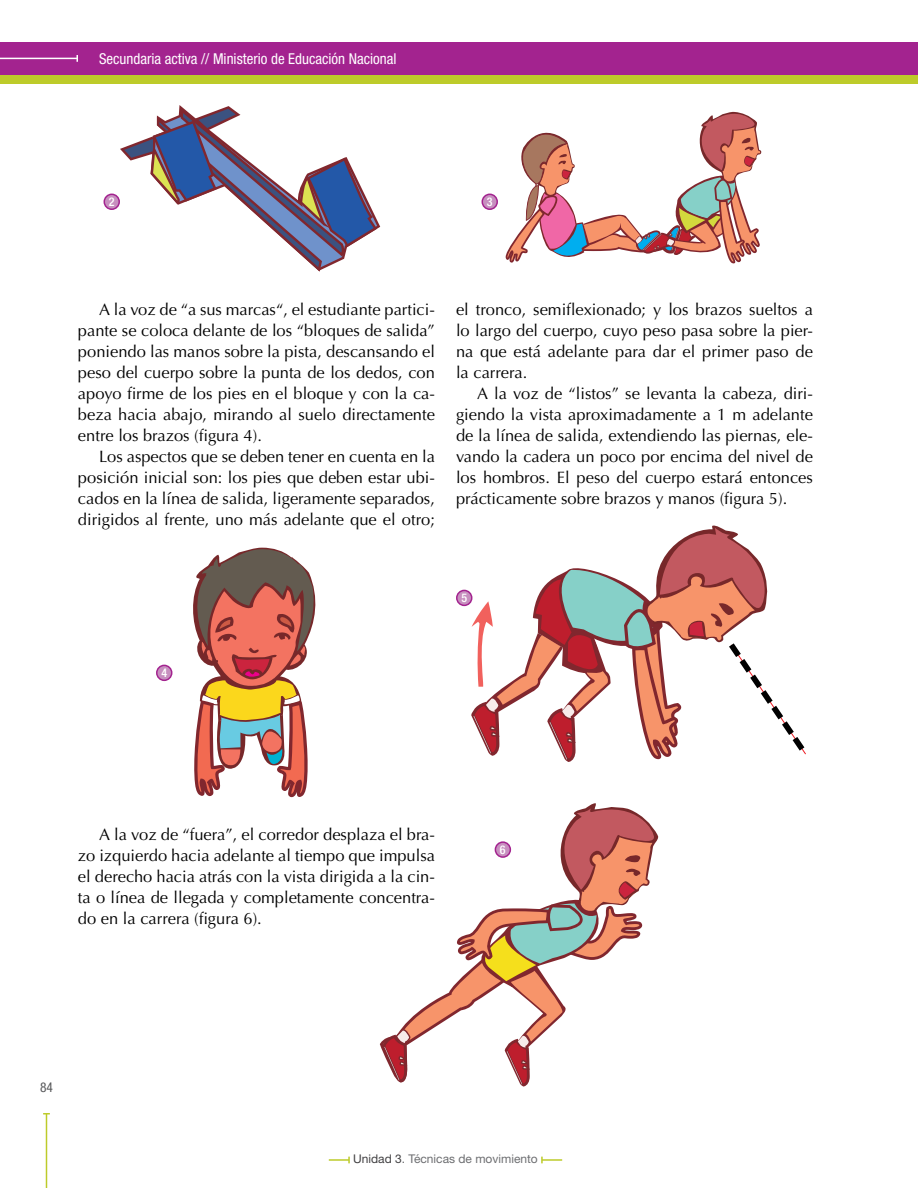
<style>
.page{position:relative;width:918px;height:1188px;background:#fff}
.page>*{position:absolute;margin:0;border:0;box-sizing:border-box;transform-origin:0 0}
.t1{font:16.5px/21px "Optima LT Std";color:#000;text-align:justify}
.t2{font:condensed 15px "Helvetica Neue LT Std";color:#fff}
.t3{font:condensed 13.5px "Helvetica Neue LT Std";color:#58595b}
.t4{font:12px "Helvetica Neue LT Std";color:#6d6e71}
.t5{font:500 condensed 12px "Helvetica Neue LT Std";color:#fff}
.s1{color:#414042}
</style>
<div class="page">
<hr style="left:46px;top:1114px;width:1px;height:74px;background:#bdcb2a">
<div style="left:0;top:72px;width:918px;height:12px;background:#bdcb2a"></div>
<div style="left:0;top:42px;width:918px;height:33px;background:#a3238f"></div>
<hr style="left:0;top:58px;width:77px;height:1px;background:#fff">
<svg style="left:76px;top:55px;width:2px;height:7px"></svg>
<hr style="left:329px;top:1159px;width:20px;height:2px;background:#bdcb2a">
<svg style="left:348px;top:1157px;width:2px;height:6px"></svg>
<hr style="left:542px;top:1159px;width:20px;height:2px;background:#bdcb2a">
<svg style="left:541px;top:1157px;width:2px;height:6px"></svg>
<svg style="left:120px;top:105px;width:260px;height:167px"></svg>
<svg style="left:506px;top:111px;width:256px;height:153px"></svg>
<svg style="left:193px;top:548px;width:123px;height:250px"></svg>
<svg style="left:465px;top:525px;width:341px;height:237px"></svg>
<div style="left:104px;top:194px;width:15px;height:15px;background:#c78fbf;border-radius:50%"></div>
<div style="left:104px;top:194px;width:16px;height:16px;border:2px solid #a3238f;border-radius:50%"></div>
<div style="left:482px;top:194px;width:15px;height:15px;background:#c78fbf;border-radius:50%"></div>
<div style="left:482px;top:194px;width:16px;height:16px;border:2px solid #a3238f;border-radius:50%"></div>
<div style="left:157px;top:665px;width:15px;height:15px;background:#c78fbf;border-radius:50%"></div>
<div style="left:156px;top:665px;width:16px;height:16px;border:2px solid #a3238f;border-radius:50%"></div>
<div style="left:457px;top:590px;width:15px;height:15px;background:#c78fbf;border-radius:50%"></div>
<div style="left:456px;top:590px;width:16px;height:16px;border:2px solid #a3238f;border-radius:50%"></div>
<svg style="left:380px;top:803px;width:278px;height:284px"></svg>
<div style="left:495px;top:842px;width:15px;height:15px;background:#c78fbf;border-radius:50%"></div>
<div style="left:495px;top:841px;width:16px;height:17px;border:2px solid #a3238f;border-radius:50%"></div>
<p class="t2" style="left:99px;top:50px;width:299px">Secundaria activa // Ministerio de Educación Nacional</p>
<p class="t5" style="left:109px;top:195px;width:7px">2</p>
<p class="t5" style="left:487px;top:195px;width:7px">3</p>
<p class="t1" style="left:78px;top:299px;width:359px;text-indent:21px">A la voz de “a sus marcas“, el estudiante partici&shy;pante se coloca delante de los “bloques de salida” poniendo las manos sobre la pista, descansando el peso del cuerpo sobre la punta de los dedos, con apoyo firme de los pies en el bloque y con la ca&shy;beza hacia abajo, mirando al suelo directamente entre los brazos (figura 4).</p>
<p class="t1" style="left:78px;top:446px;width:358px;text-indent:21px">Los aspectos que se deben tener en cuenta en la posición inicial son: los pies que deben estar ubi&shy;cados en la línea de salida, ligeramente separados, dirigidos al frente, uno más adelante que el otro;</p>
<p class="t1" style="left:456px;top:299px;width:359px">el tronco, semiflexionado; y los brazos sueltos a lo largo del cuerpo, cuyo peso pasa sobre la pier&shy;na que está adelante para dar el primer paso de la carrera.</p>
<p class="t1" style="left:456px;top:383px;width:359px;text-indent:21px">A la voz de “listos” se levanta la cabeza, diri&shy;giendo la vista aproximadamente a 1 m adelante de la línea de salida, extendiendo las piernas, ele&shy;vando la cadera un poco por encima del nivel de los hombros. El peso del cuerpo estará entonces prácticamente sobre brazos y manos (figura 5).</p>
<p class="t5" style="left:461px;top:591px;width:7px">5</p>
<p class="t5" style="left:161px;top:666px;width:7px">4</p>
<p class="t1" style="left:78px;top:824px;width:359px;text-indent:21px">A la voz de “fuera”, el corredor desplaza el bra&shy;zo izquierdo hacia adelante al tiempo que impulsa el derecho hacia atrás con la vista dirigida a la cin&shy;ta o línea de llegada y completamente concentra&shy;do en la carrera (figura 6).</p>
<p class="t5" style="left:500px;top:842px;width:7px">6</p>
<p class="t3" style="left:40px;top:1079px;width:14px">84</p>
<p class="t4" style="left:353px;top:1152px;width:186px"><span class="s1">Unidad 3</span>. Técnicas de movimiento</p>
</div>
